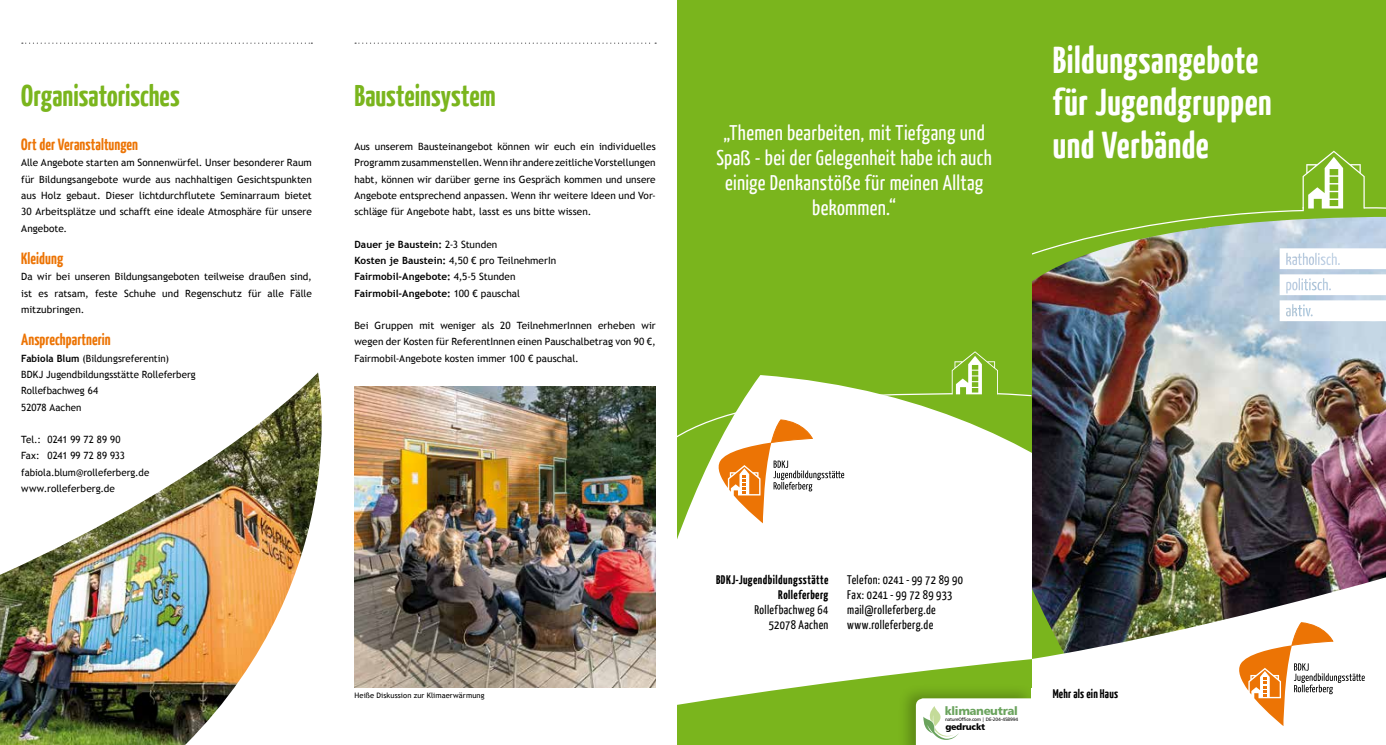
<style>
.page{position:relative;width:1386px;height:745px;background:#fff}
.page>*{position:absolute;margin:0;border:0;box-sizing:border-box;transform-origin:0 0}
.t1{font:700 37.5px/42.5px "BDKJ";letter-spacing:.005em;color:#fff}
.t2{font:700 30px "BDKJ";letter-spacing:-.01em;color:#7ab51d}
.t3{font:21.25px/25px "BDKJ";color:#fff;text-align:center}
.t4{font:700 16.25px "BDKJ";letter-spacing:-.01em;color:#ec7405}
.t5{font:12.5px/15px "BDKJ";letter-spacing:.015em;color:#000;text-align:right}
.t6{font:700 12.5px/15px "BDKJ";letter-spacing:.025em;color:#000;text-align:right}
.t7{font:700 12.5px "BDKJ";letter-spacing:.005em;color:#000}
.t8{font:11.75px "Humanist 777 BT Black B";letter-spacing:-.03em;color:#6aa35d}
.t9{font:10px/16.2px "Trebuchet MS";letter-spacing:.005em;color:#000;text-align:justify}
.t10{font:700 10px/16.2px "Trebuchet MS";letter-spacing:.005em;color:#000}
.t11{font:9px "Humanist 777 BT Black B";letter-spacing:-.03em;color:#000}
.t12{font:7.5px "Trebuchet MS";letter-spacing:.015em;color:#000}
.t13{font:4.75px "Humanist 777 BT Roman B";letter-spacing:-.03em;color:#000}
.s1{font-weight:700}
.s2{font-weight:400}
</style>
<div class="page">
<img style="left:1031px;top:0;width:354px;height:499px">
<img style="left:1031px;top:206px;width:273px;height:159px">
<svg style="left:1302px;top:150px;width:83px;height:65px;background:#93c348"></svg>
<img style="left:1031px;top:499px;width:354px;height:227px">
<div style="left:677px;top:0;width:354px;height:744px;background:#7ab51d"></div>
<svg style="left:677px;top:523px;width:354px;height:182px;background:#f2f8ea"></svg>
<svg style="left:355px;top:43px;width:301px;height:1px"></svg>
<svg style="left:22px;top:43px;width:290px;height:1px"></svg>
<svg style="left:1279px;top:248px;width:106px;height:73px"></svg>
<svg style="left:1236px;top:621px;width:128px;height:104px"></svg>
<svg style="left:677px;top:351px;width:355px;height:172px"></svg>
<div style="left:896px;top:682px;width:140px;height:62px;background:#000;opacity:.25"></div>
<svg style="left:916px;top:698px;width:115px;height:46px;background:#f7faf5"></svg>
<div style="left:1031px;top:688px;width:18px;height:56px;background:#fff"></div>
<img style="left:0;top:372px;width:356px;height:372px">
<img style="left:354px;top:386px;width:302px;height:300px">
<h2 class="t2" style="left:21px;top:76px;width:160px">Organisatorisches</h2>
<h3 class="t4" style="left:21px;top:134px;width:119px">Ort der Veranstaltungen</h3>
<p class="t9" style="left:21px;top:155px;width:292px">Alle Angebote starten am Sonnenwürfel. Unser besonderer Raum für Bildungsangebote wurde aus nachhaltigen Gesichtspunkten aus Holz gebaut. Dieser lichtdurchflutete Seminarraum bietet 30 Arbeitsplätze und schafft eine ideale Atmosphäre für unsere Angebote.</p>
<h3 class="t4" style="left:21px;top:247px;width:44px">Kleidung</h3>
<p class="t9" style="left:21px;top:269px;width:292px">Da wir bei unseren Bildungsangeboten teilweise draußen sind, ist es ratsam, feste Schuhe und Regenschutz für alle Fälle mitzubringen.</p>
<h3 class="t4" style="left:21px;top:329px;width:91px">Ansprechpartnerin</h3>
<p class="t9" style="left:21px;top:350px;width:176px;text-align:left"><span class="s1">Fabiola Blum</span> (Bildungsreferentin)<br>BDKJ Jugendbildungsstätte Rolleferberg<br>Rollefbachweg 64<br>52078 Aachen</p>
<p class="t9" style="left:21px;top:431px;width:130px;text-align:left">Tel.: 0241 99 72 89 90<br>Fax: 0241 99 72 89 933 fabiola.blum@rolleferberg.de www.rolleferberg.de</p>
<h2 class="t2" style="left:354px;top:76px;width:143px">Bausteinsystem</h2>
<p class="t9" style="left:354px;top:139px;width:303px">Aus unserem Bausteinangebot können wir euch ein individuelles Programm zusammenstellen. Wenn ihr andere zeitliche Vorstellungen habt, können wir darüber gerne ins Gespräch kommen und unsere Angebote entsprechend anpassen. Wenn ihr weitere Ideen und Vor&shy;schläge für Angebote habt, lasst es uns bitte wissen.</p>
<p class="t10" style="left:354px;top:236px;width:203px">Dauer je Baustein: <span class="s2">2-3 Stunden<br></span>Kosten je Baustein: <span class="s2">4,50 € pro TeilnehmerIn </span>Fairmobil-Angebote: <span class="s2">4,5-5 Stunden </span>Fairmobil-Angebote: <span class="s2">100 € pauschal</span></p>
<p class="t9" style="left:354px;top:317px;width:303px">Bei Gruppen mit weniger als 20 TeilnehmerInnen erheben wir wegen der Kosten für ReferentInnen einen Pauschalbetrag von 90 €, Fairmobil-Angebote kosten immer 100 € pauschal.</p>
<p class="t12" style="left:354px;top:690px;width:132px">Heiße Diskussion zur Klimaerwärmung</p>
<h3 class="t3" style="left:716px;top:119px;width:277px">„Themen bearbeiten, mit Tiefgang und<br>Spaß - bei der Gelegenheit habe ich auch einige Denkanstöße für meinen Alltag bekommen.“</h3>
<h1 class="t1" style="left:1052px;top:37px;width:221px">Bildungsangebote für Jugendgruppen und Verbände</h1>
<p class="t6" style="left:716px;top:571px;width:114px">BDKJ-Jugendbildungsstätte<br>Rolleferberg</p>
<p class="t5" style="left:754px;top:601px;width:75px">Rollefbachweg 64<br>52078 Aachen</p>
<p class="t5" style="left:847px;top:571px;width:117px;text-align:left">Telefon: 0241 - 99 72 89 90<br>Fax: 0241 - 99 72 89 933 mail@rolleferberg.de www.rolleferberg.de</p>
<p class="t8" style="left:944px;top:702px;width:75px">klimaneutral</p>
<p class="t13" style="left:945px;top:716px;width:75px">natureOffice.com | DE-204-458994</p>
<p class="t11" style="left:945px;top:720px;width:41px">gedruckt</p>
<p class="t7" style="left:1052px;top:685px;width:67px">Mehr als ein Haus</p>
</div>
